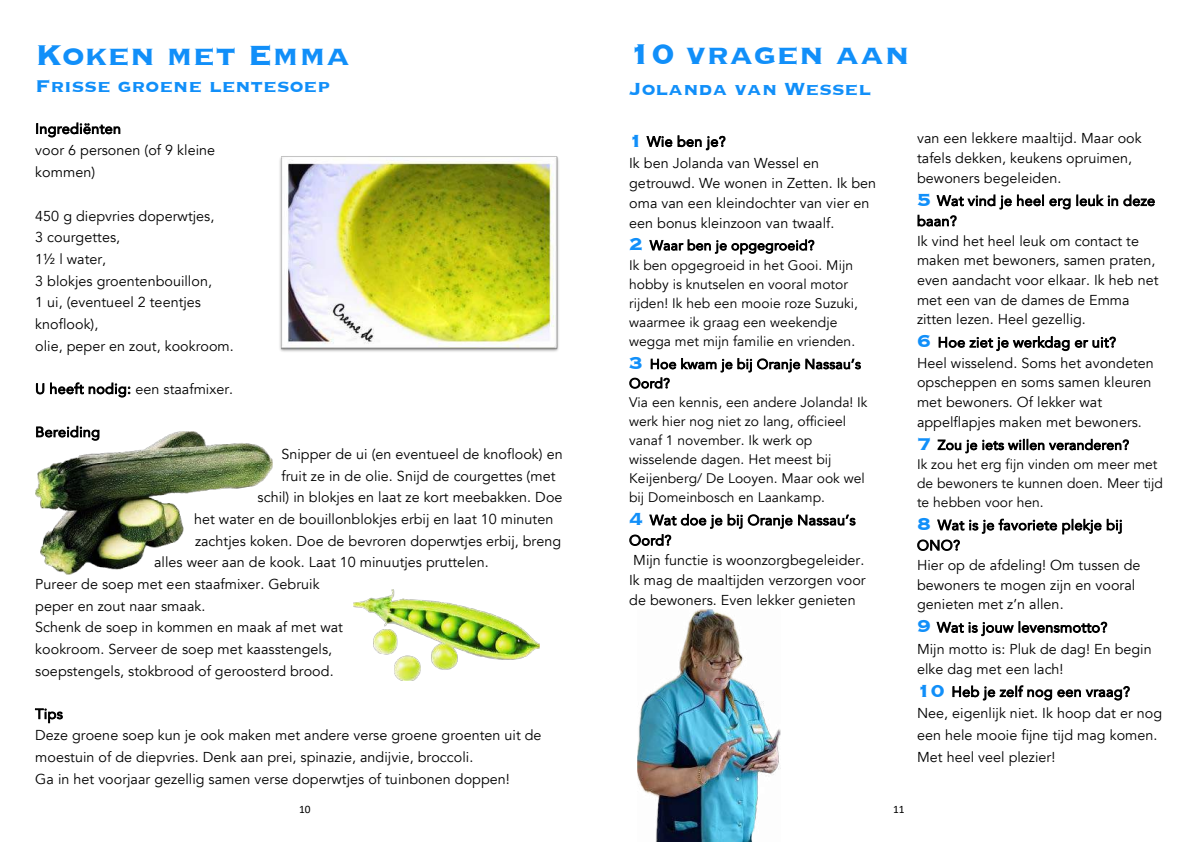
<style>
.page{position:relative;width:1191px;height:842px;background:#fff}
.page>*{position:absolute;margin:0;border:0;box-sizing:border-box;transform-origin:0 0}
.t1{font:700 37.1px "Copperplate";color:#118ff9}
.t2{font:700 22.7px "Copperplate";color:#118ff9}
.t3{font:14.3px/19.6px "Avenir";letter-spacing:.005em;color:#000}
.t4{font:14.1px/20.3px "Avenir";letter-spacing:.025em;color:#000}
.t5{font:13.8px/19px "Avenir";color:#000}
.t6{font:13.6px/19.3px "Avenir";letter-spacing:.02em;color:#000}
.t7{font:11.4px "Calibri";color:#000}
.s1{font-size:14.1px}
.s2{font-family:"Copperplate";font-weight:700;font-size:22.7px;color:#118ff9}
</style>
<div class="page">
<img style="left:279px;top:156px;width:280px;height:196px">
<img style="left:35px;top:432px;width:238px;height:142px">
<img style="left:354px;top:589px;width:186px;height:91px">
<img style="left:637px;top:609px;width:143px;height:233px">
<h1 class="t1" style="left:35px;top:30px;width:317px">Koken met Emma</h1>
<h2 class="t2" style="left:35px;top:71px;width:296px">Frisse groene lentesoep</h2>
<p class="t4" style="left:35px;top:119px;width:87px">Ingrediënten</p>
<p class="t3" style="left:35px;top:140px;width:181px;line-height:21.8px">voor 6 personen (of 9 kleine kommen)</p>
<p class="t3" style="left:35px;top:205px;width:200px;line-height:21.7px">450 g diepvries doperwtjes,<br>3 courgettes,<br>1½ l water,<br>3 blokjes groentenbouillon,<br>1 ui, (eventueel 2 teentjes knoflook),<br>olie, peper en zout, kookroom.</p>
<p class="t3" style="left:35px;top:379px;width:199px"><span class="s1">U heeft nodig:</span> een staafmixer.</p>
<p class="t4" style="left:35px;top:422px;width:66px">Bereiding</p>
<p class="t3" style="left:281px;top:444px;width:283px">Snipper de ui (en eventueel de knoflook) en</p>
<p class="t3" style="left:281px;top:466px;width:275px">fruit ze in de olie. Snijd de courgettes (met</p>
<p class="t3" style="left:258px;top:488px;width:306px">schil) in blokjes en laat ze kort meebakken. Doe</p>
<p class="t3" style="left:194px;top:509px;width:361px">het water en de bouillonblokjes erbij en laat 10 minuten</p>
<p class="t3" style="left:195px;top:531px;width:368px">zachtjes koken. Doe de bevroren doperwtjes erbij, breng</p>
<p class="t3" style="left:154px;top:553px;width:336px">alles weer aan de kook. Laat 10 minuutjes pruttelen.</p>
<p class="t3" style="left:35px;top:574px;width:286px">Pureer de soep met een staafmixer. Gebruik</p>
<p class="t3" style="left:35px;top:596px;width:172px">peper en zout naar smaak.</p>
<p class="t3" style="left:35px;top:618px;width:309px">Schenk de soep in kommen en maak af met wat</p>
<p class="t3" style="left:35px;top:639px;width:298px">kookroom. Serveer de soep met kaasstengels,</p>
<p class="t3" style="left:35px;top:661px;width:300px">soepstengels, stokbrood of geroosterd brood.</p>
<p class="t4" style="left:35px;top:704px;width:29px">Tips</p>
<p class="t3" style="left:35px;top:725px;width:508px;line-height:21.8px">Deze groene soep kun je ook maken met andere verse groene groenten uit de moestuin of de diepvries. Denk aan prei, spinazie, andijvie, broccoli.<br>Ga in het voorjaar gezellig samen verse doperwtjes of tuinbonen doppen!</p>
<p class="t7" style="left:299px;top:802px;width:13px">10</p>
<h1 class="t1" style="left:629px;top:30px;width:282px">10 vragen aan</h1>
<h2 class="t2" style="left:629px;top:74px;width:243px">Jolanda van Wessel</h2>
<p class="t4" style="left:629px;top:132px;width:98px"><span class="s2">1</span> Wie ben je?</p>
<p class="t3" style="left:629px;top:154px;width:249px">Ik ben Jolanda van Wessel en getrouwd. We wonen in Zetten. Ik ben oma van een kleindochter van vier en een bonus kleinzoon van twaalf.</p>
<p class="t6" style="left:629px;top:236px;width:187px"><span class="s2">2</span> Waar ben je opgegroeid?</p>
<p class="t5" style="left:629px;top:256px;width:230px">Ik ben opgegroeid in het Gooi. Mijn hobby is knutselen en vooral motor rijden! Ik heb een mooie roze Suzuki, waarmee ik graag een weekendje wegga met mijn familie en vrienden.</p>
<p class="t6" style="left:629px;top:355px;width:233px"><span class="s2">3</span> Hoe kwam je bij Oranje Nassau’s<br>Oord?</p>
<p class="t5" style="left:629px;top:393px;width:240px">Via een kennis, een andere Jolanda! Ik werk hier nog niet zo lang, officieel vanaf 1 november. Ik werk op wisselende dagen. Het meest bij Keijenberg/ De Looyen. Maar ook wel bij Domeinbosch en Laankamp.</p>
<p class="t4" style="left:629px;top:510px;width:228px"><span class="s2">4</span> Wat doe je bij Oranje Nassau’s<br>Oord?</p>
<p class="t3" style="left:629px;top:551px;width:238px;text-align:justify">Mijn functie is woonzorgbegeleider.<br>Ik mag de maaltijden verzorgen voor de bewoners. Even lekker genieten</p>
<p class="t3" style="left:917px;top:129px;width:226px">van een lekkere maaltijd. Maar ook tafels dekken, keukens opruimen, bewoners begeleiden.</p>
<p class="t4" style="left:917px;top:191px;width:240px"><span class="s2">5</span> Wat vind je heel erg leuk in deze baan?</p>
<p class="t3" style="left:917px;top:231px;width:243px">Ik vind het heel leuk om contact te maken met bewoners, samen praten, even aandacht voor elkaar. Ik heb net met een van de dames de Emma zitten lezen. Heel gezellig.</p>
<p class="t4" style="left:917px;top:332px;width:200px"><span class="s2">6</span> Hoe ziet je werkdag er uit?</p>
<p class="t3" style="left:917px;top:353px;width:238px">Heel wisselend. Soms het avondeten opscheppen en soms samen kleuren met bewoners. Of lekker wat appelflapjes maken met bewoners.</p>
<p class="t6" style="left:917px;top:435px;width:214px"><span class="s2">7</span> Zou je iets willen veranderen?</p>
<p class="t5" style="left:917px;top:455px;width:248px">Ik zou het erg fijn vinden om meer met de bewoners te kunnen doen. Meer tijd te hebben voor hen.</p>
<p class="t4" style="left:917px;top:515px;width:207px"><span class="s2">8</span> Wat is je favoriete plekje bij<br>ONO?</p>
<p class="t3" style="left:917px;top:556px;width:225px">Hier op de afdeling! Om tussen de bewoners te mogen zijn en vooral genieten met z’n allen.</p>
<p class="t4" style="left:917px;top:617px;width:192px"><span class="s2">9</span> Wat is jouw levensmotto?</p>
<p class="t3" style="left:917px;top:639px;width:236px">Mijn motto is: Pluk de dag! En begin elke dag met een lach!</p>
<p class="t4" style="left:917px;top:682px;width:214px"><span class="s2">10</span> Heb je zelf nog een vraag?</p>
<p class="t3" style="left:917px;top:703px;width:247px;line-height:21.6px">Nee, eigenlijk niet. Ik hoop dat er nog een hele mooie fijne tijd mag komen.<br>Met heel veel plezier!</p>
<p class="t7" style="left:893px;top:801px;width:13px">11</p>
</div>
